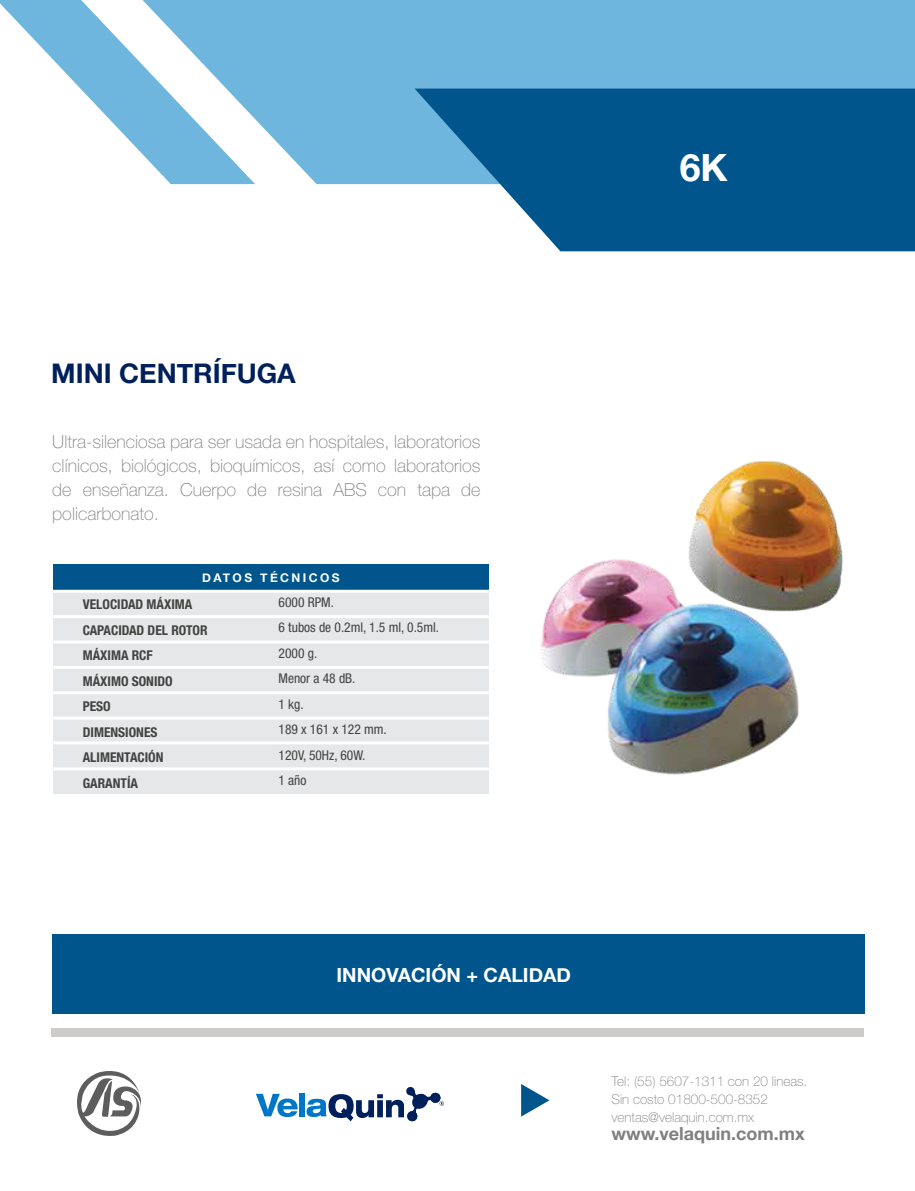
<style>
.page{position:relative;width:915px;height:1191px;background:#fff}
.page>*{position:absolute;margin:0;border:0;box-sizing:border-box;transform-origin:0 0}
.t1{font:700 37.5px "Helvetica Neue";color:#fff}
.t2{font:700 27px "Helvetica Neue";color:#00205b}
.t3{font:700 19.5px "Helvetica Neue";color:#fff}
.t4{font:100 18px/24px "Helvetica Neue";color:#808080;text-align:justify}
.t5{font:700 18px "Helvetica Neue";color:#808080}
.t6{font:700 condensed 13.5px/25.5px "Helvetica Neue LT Std";color:#424241}
.t7{font:condensed 13.5px/25.5px "Helvetica Neue LT Std";color:#424241}
.t8{font:100 13.5px/18px "Helvetica Neue";color:#808080}
.t9{font:700 12px "Helvetica Neue";letter-spacing:.2em;color:#fff}
</style>
<div class="page">
<div style="left:255px;top:0;width:659px;height:184px;background:#6eb6de"></div>
<svg style="left:0;top:0;width:255px;height:184px"></svg>
<div style="left:52px;top:1028px;width:811px;height:9px;background:#cdcccb"></div>
<div style="left:52px;top:934px;width:811px;height:80px;background:#00568c"></div>
<svg style="left:256px;top:1093px;width:41px;height:24px"></svg>
<div style="left:299px;top:1093px;width:6px;height:23px;background:#0076c8"></div>
<svg style="left:306px;top:1087px;width:138px;height:35px"></svg>
<svg style="left:414px;top:89px;width:500px;height:162px;background:#216d9d"></svg>
<svg style="left:521px;top:1084px;width:28px;height:32px"></svg>
<div style="left:54px;top:564px;width:435px;height:230px;background:#e6e7e8"></div>
<div style="left:54px;top:565px;width:435px;height:26px;background:#00568c"></div>
<hr style="left:52px;top:615px;width:438px;height:3px;background:#fff">
<hr style="left:52px;top:640px;width:438px;height:3px;background:#fff">
<hr style="left:52px;top:666px;width:438px;height:3px;background:#fff">
<hr style="left:52px;top:691px;width:438px;height:3px;background:#fff">
<hr style="left:52px;top:716px;width:438px;height:3px;background:#fff">
<hr style="left:52px;top:741px;width:438px;height:3px;background:#fff">
<hr style="left:52px;top:767px;width:438px;height:3px;background:#fff">
<hr style="left:52px;top:590px;width:438px;height:3px;background:#fff">
<svg style="left:77px;top:1071px;width:64px;height:65px"></svg>
<img style="left:540px;top:460px;width:303px;height:315px">
<h1 class="t1" style="left:679px;top:144px;width:49px">6K</h1>
<h2 class="t2" style="left:51px;top:356px;width:246px">MINI CENTRÍFUGA</h2>
<p class="t4" style="left:52px;top:429px;width:429px">Ultra-silenciosa para ser usada en hospitales, laboratorios clínicos, biológicos, bioquímicos, así como laboratorios de enseñanza. Cuerpo de resina ABS con tapa de policarbonato.</p>
<p class="t9" style="left:202px;top:570px;width:139px">DATOS TÉCNICOS</p>
<p class="t6" style="left:83px;top:591px;width:126px">VELOCIDAD MÁXIMA<br>CAPACIDAD DEL ROTOR<br>MÁXIMA RCF<br>MÁXIMO SONIDO<br>PESO<br>DIMENSIONES<br>ALIMENTACIÓN<br>GARANTÍA</p>
<p class="t7" style="left:278px;top:589px;width:162px">6000 RPM.<br>6 tubos de 0.2ml, 1.5 ml, 0.5ml.<br>2000 g.<br>Menor a 48 dB.<br>1 kg.<br>189 x 161 x 122 mm.<br>120V, 50Hz, 60W.<br>1 año</p>
<p class="t3" style="left:336px;top:963px;width:236px">INNOVACIÓN + CALIDAD</p>
<p class="t8" style="left:611px;top:1071px;width:197px">Tel: (55) 5607-1311 con 20 lineas.<br>Sin costo 01800-500-8352 ventas@velaquin.com.mx</p>
<p class="t5" style="left:611px;top:1122px;width:195px">www.velaquin.com.mx</p>
</div>
